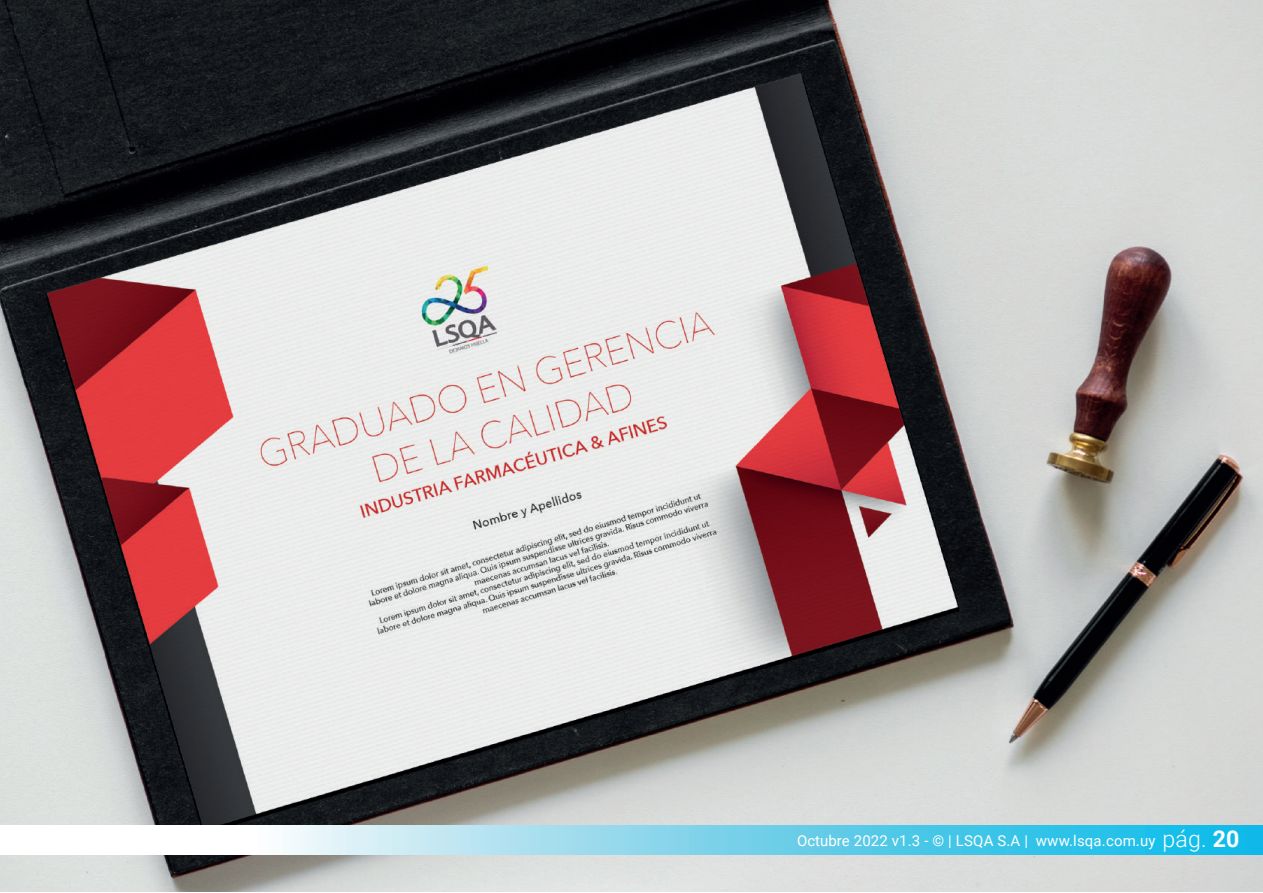
<style>
.page{position:relative;width:1263px;height:893px;background:#fff}
.page>*{position:absolute;margin:0;border:0;box-sizing:border-box;transform-origin:0 0}
.t1{font:300 23.1px "Roboto";color:#fff}
.t2{font:700 23.1px "Roboto";color:#fff}
.t3{font:15px "Roboto";letter-spacing:.01em;color:#fff}
.s1{font-weight:300;font-size:23.1px}
.s2{font-weight:700}
.s3{font-weight:300}
</style>
<div class="page">
<img style="left:0;top:0;width:1263px;height:891px">
<svg style="left:0;top:826px;width:1263px;height:28px"></svg>
<p class="t3" style="left:797px;top:830px;width:403px">Octubre 2022 v1.3 - © | LSQA S.A | www.lsqa.com.uy<span class="s1">pág.</span></p>
<h1 class="t1" style="left:1162px;top:823px;width:71px">pág <span class="s2">20</span></h1>
<h1 class="t2" style="left:1201px;top:823px;width:40px"><span class="s3">.</span> 20</h1>
<p class="t3" style="left:790px;top:830px;width:359px">Febrero 202 v1.3 - © | LSQA S.A | www.lsqa.com.uy</p>
</div>
